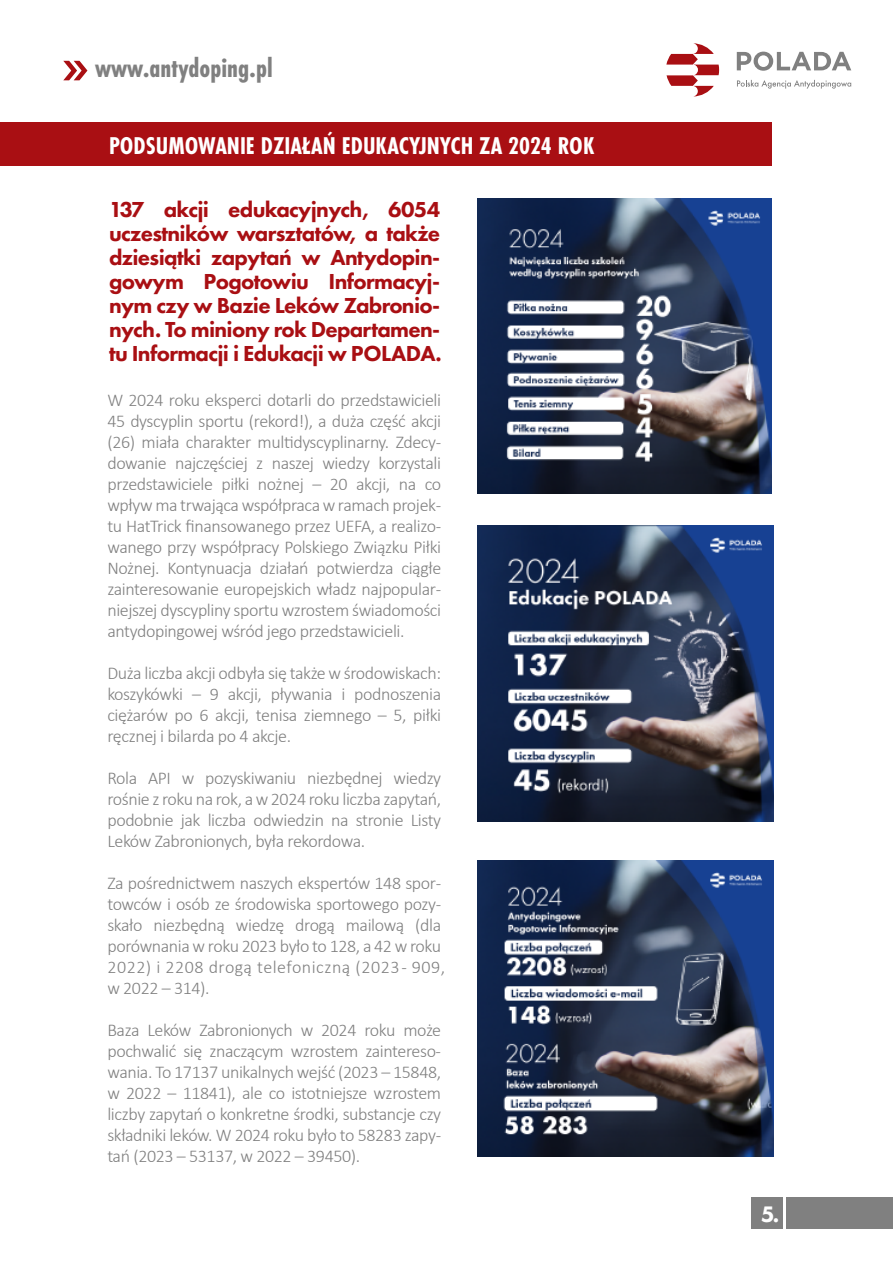
<style>
.page{position:relative;width:893px;height:1263px;background:#fff}
.page>*{position:absolute;margin:0;border:0;box-sizing:border-box;transform-origin:0 0}
.t1{font:700 27.75px "Futura PT Cond";color:#808080}
.t2{font:700 25.2px "Futura PT Cond";color:#fff}
.t3{font:800 23.25px "Futura PT";color:#fff}
.t4{font:800 22.5px/24px "Futura PT";letter-spacing:-.03em;color:#a90f13;text-align:justify}
.t5{font:300 18px/21px "Calibri";letter-spacing:-.02em;color:#808080;text-align:justify}
</style>
<div class="page">
<svg style="left:737px;top:52px;width:114px;height:19px"></svg>
<svg style="left:737px;top:80px;width:114px;height:9px"></svg>
<svg style="left:666px;top:43px;width:53px;height:54px"></svg>
<div style="left:786px;top:1198px;width:107px;height:31px;background:#808080"></div>
<div style="left:751px;top:1198px;width:32px;height:31px;background:#808080"></div>
<svg style="left:63px;top:61px;width:24px;height:19px"></svg>
<div style="left:0;top:123px;width:772px;height:43px;background:#a90f13"></div>
<img style="left:477px;top:860px;width:296px;height:296px">
<img style="left:477px;top:526px;width:296px;height:296px">
<img style="left:477px;top:199px;width:295px;height:294px">
<h1 class="t1" style="left:95px;top:51px;width:179px">www.antydoping.pl</h1>
<h2 class="t2" style="left:109px;top:131px;width:487px">PODSUMOWANIE DZIAŁAŃ EDUKACYJNYCH ZA 2024 ROK</h2>
<p class="t4" style="left:109px;top:197px;width:334px">137 akcji edukacyjnych, 6054 uczestników warsztatów, a także dziesiątki zapytań w Antydopin&shy;gowym Pogotowiu Informacyj&shy;nym czy w Bazie Leków Zabronio&shy;nych. To miniony rok Departamen&shy;tu Informacji i Edukacji w POLADA.</p>
<p class="t5" style="left:107px;top:389px;width:335px">W 2024 roku eksperci dotarli do przedstawicieli 45 dyscyplin sportu (rekord!), a duża część akcji (26) miała charakter multidyscyplinarny. Zdecy&shy;dowanie najczęściej z naszej wiedzy korzystali przedstawiciele piłki nożnej – 20 akcji, na co wpływ ma trwająca współpraca w ramach projek&shy;tu HatTrick finansowanego przez UEFA, a realizo&shy;wanego przy współpracy Polskiego Związku Piłki Nożnej. Kontynuacja działań potwierdza ciągłe zainteresowanie europejskich władz najpopular&shy;niejszej dyscypliny sportu wzrostem świadomości antydopingowej wśród jego przedstawicieli.</p>
<p class="t5" style="left:107px;top:662px;width:335px">Duża liczba akcji odbyła się także w środowiskach: koszykówki – 9 akcji, pływania i podnoszenia ciężarów po 6 akcji, tenisa ziemnego – 5, piłki ręcznej i bilarda po 4 akcje.</p>
<p class="t5" style="left:107px;top:767px;width:335px">Rola API w pozyskiwaniu niezbędnej wiedzy rośnie z roku na rok, a w 2024 roku liczba zapytań, podobnie jak liczba odwiedzin na stronie Listy Leków Zabronionych, była rekordowa.</p>
<p class="t5" style="left:107px;top:872px;width:339px;text-align:left">Za pośrednictwem naszych ekspertów 148 spor&shy;towców i osób ze środowiska sportowego pozy&shy;skało niezbędną wiedzę drogą mailową (dla porównania w roku 2023 było to 128, a 42 w roku 2022) i 2208 drogą telefoniczną (2023 - 909, w 2022 – 314).</p>
<p class="t5" style="left:107px;top:1019px;width:335px">Baza Leków Zabronionych w 2024 roku może pochwalić się znaczącym wzrostem zaintereso&shy;wania. To 17137 unikalnych wejść (2023 – 15848, w 2022 – 11841), ale co istotniejsze wzrostem liczby zapytań o konkretne środki, substancje czy składniki leków. W 2024 roku było to 58283 zapy&shy;tań (2023 – 53137, w 2022 – 39450).</p>
<p class="t3" style="left:761px;top:1200px;width:20px">5.</p>
</div>
